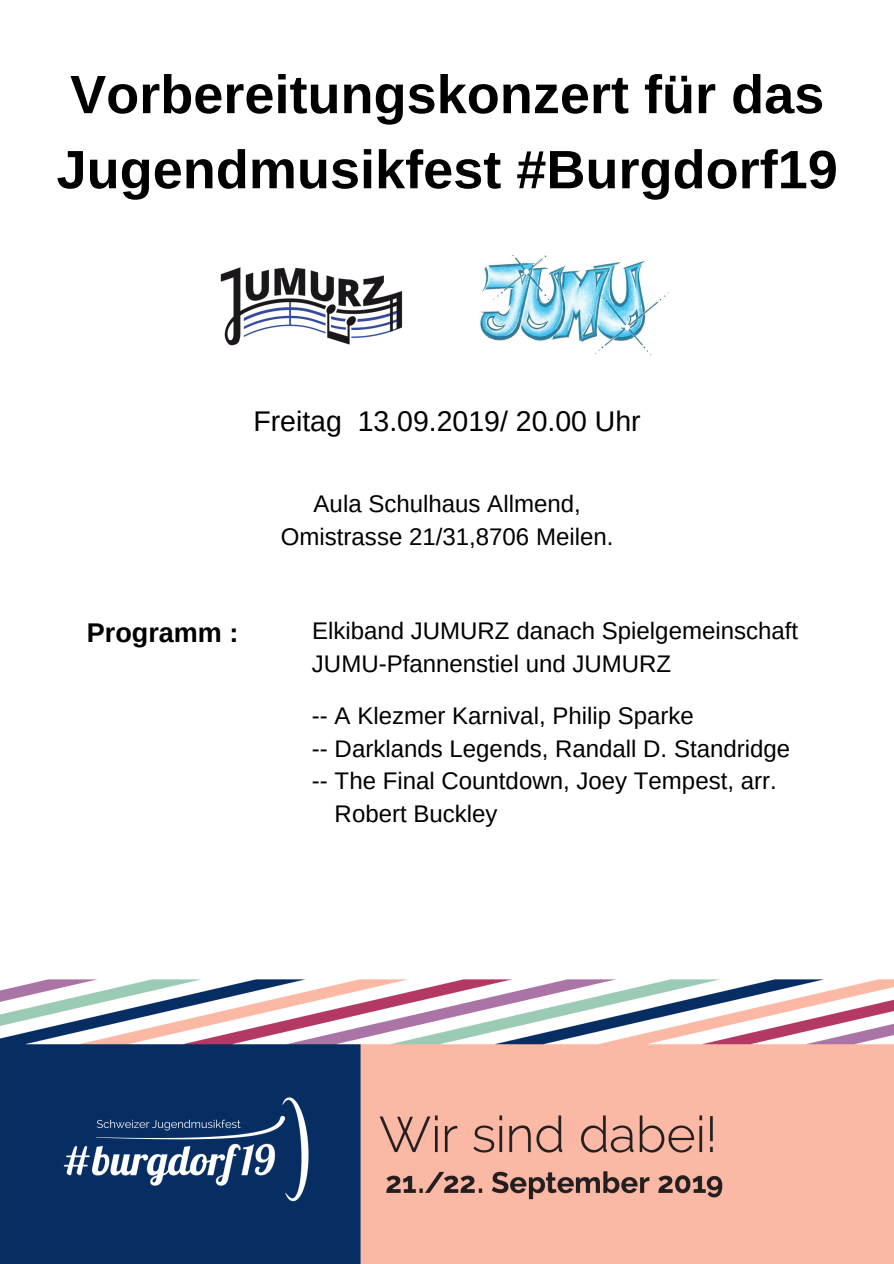
<style>
.page{position:relative;width:894px;height:1264px;background:#fff}
.page>*{position:absolute;margin:0;border:0;box-sizing:border-box;transform-origin:0 0}
.t1{font:700 54px/75px "Arimo";color:#000}
.t2{font:28.5px "Arimo";color:#000}
.t3{font:700 27px "Arimo";color:#000}
.t4{font:24px/32.7px "Arimo";color:#000}
.s1{color:#fff}
</style>
<div class="page">
<img style="left:220px;top:267px;width:183px;height:79px">
<img style="left:480px;top:255px;width:189px;height:100px">
<img style="left:0;top:979px;width:893px;height:284px">
<h1 class="t1" style="left:57px;top:57px;width:782px">Vorbereitungskonzert für das<br>Jugendmusikfest #Burgdorf19</h1>
<p class="t2" style="left:253px;top:405px;width:389px">Freitag 13.09.2019/ 20.00 Uhr</p>
<p class="t4" style="left:281px;top:487px;width:334px;text-align:center">Aula Schulhaus Allmend,<br>Omistrasse 21/31,8706 Meilen.</p>
<p class="t3" style="left:87px;top:617px;width:153px">Programm :</p>
<p class="t4" style="left:312px;top:614px;width:487px">Elkiband JUMURZ danach Spielgemeinschaft<br>JUMU-Pfannenstiel und JUMURZ</p>
<p class="t4" style="left:312px;top:699px;width:479px">-- A Klezmer Karnival, Philip Sparke<br>-- Darklands Legends, Randall D. Standridge -- The Final Countdown, Joey Tempest, arr. <span class="s1">--</span> Robert Buckley</p>
</div>
